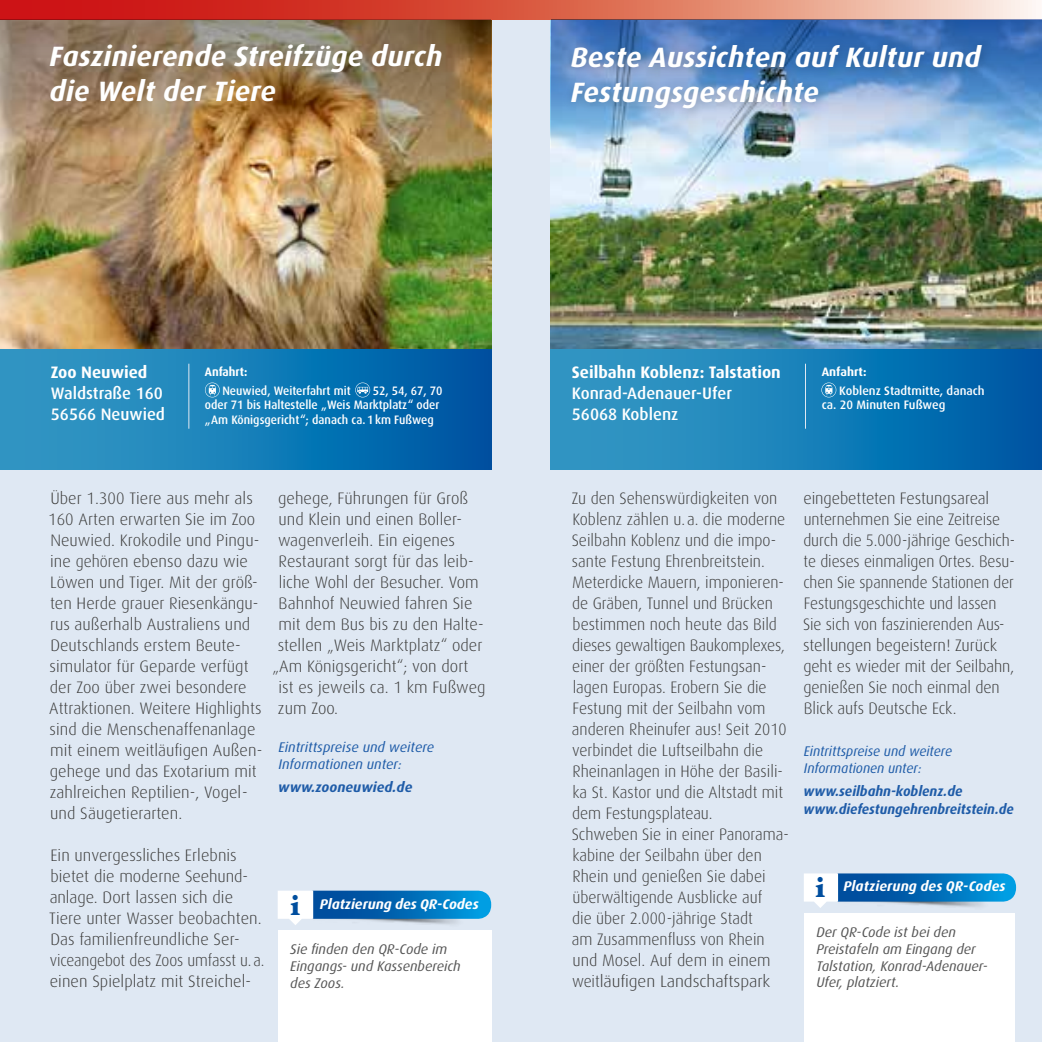
<style>
.page{position:relative;width:1042px;height:1042px;background:#dfe8f3}
.page>*{position:absolute;margin:0;border:0;box-sizing:border-box;transform-origin:0 0}
.t1{font:italic 700 28px/35px "Dax";letter-spacing:.01em;color:#fff}
.t2{font:300 16.62px/21px "Dax";color:#3b3b3a}
.t3{font:300 16.62px/21px "Dax";color:#3b3b3a;scale:.96 1}
.t4{font:500 16.62px/21px "Dax";color:#fff}
.t5{font:700 16.62px "Dax";color:#fff}
.t6{font:italic 14px/16.8px "Dax";color:#565656}
.t7{font:italic 700 14px/17.5px "Dax";color:#1f5ca8;scale:.96 1}
.t8{font:italic 700 14px "Dax";color:#fff}
.t9{font:italic 14px/16.8px "Dax";color:#1f5ca8;scale:.96 1}
.t10{font:italic 14px/16.8px "Dax";color:#1f5ca8}
.t11{font:italic 700 14px "Dax";color:#1f5ca8}
.t12{font:500 12.25px/14.7px "Dax";color:#fff;scale:.95 1}
.t13{font:500 12.25px/14.7px "Dax";color:#fff}
.t14{font:700 12.25px "Dax";color:#fff;scale:.95 1}
.t15{font:700 12.25px "Dax";color:#fff}
.s1{font-family:"Hoefler Text";font-weight:900;font-style:normal;font-size:28px;color:#004e9e}
</style>
<div class="page">
<img style="left:0;top:144px;width:491px;height:206px">
<img style="left:551px;top:160px;width:491px;height:190px">
<svg style="left:0;top:0;width:1042px;height:20px;background:#d96556"></svg>
<div style="left:551px;top:350px;width:491px;height:119px;background:linear-gradient(to right,#389fc8,#005ca7)"></div>
<div style="left:0;top:350px;width:491px;height:119px;background:linear-gradient(to right,#369fc8,#0058a5)"></div>
<svg style="left:551px;top:20px;width:491px;height:140px"></svg>
<img style="left:0;top:20px;width:491px;height:124px">
<div style="left:563px;top:38px;width:431px;height:82px;background:#000;opacity:.2"></div>
<div style="left:278px;top:931px;width:213px;height:111px;background:#fff"></div>
<svg style="left:278px;top:890px;width:214px;height:42px"></svg>
<div style="left:804px;top:914px;width:211px;height:128px;background:#fff"></div>
<svg style="left:804px;top:873px;width:213px;height:41px"></svg>
<hr style="left:188px;top:364px;width:1px;height:65px;background:#dfe8f3">
<hr style="left:805px;top:364px;width:1px;height:65px;background:#dfe8f3">
<svg style="left:205px;top:382px;width:15px;height:15px"></svg>
<svg style="left:821px;top:382px;width:15px;height:15px"></svg>
<svg style="left:355px;top:382px;width:15px;height:15px"></svg>
<h1 class="t1" style="left:50px;top:39px;width:394px">Faszinierende Streifzüge durch die Welt der Tiere</h1>
<h1 class="t1" style="left:571px;top:40px;width:411px">Beste Aussichten auf Kultur und<br>Festungsgeschichte</h1>
<p class="t5" style="left:51px;top:363px;width:98px">Zoo Neuwied</p>
<p class="t4" style="left:51px;top:383px;width:116px">Waldstraße 160<br>56566 Neuwied</p>
<p class="t14" style="left:205px;top:364px;width:46px">Anfahrt:</p>
<p class="t12" style="left:222px;top:383px;width:137px">Neuwied, Weiterfahrt mit</p>
<p class="t12" style="left:205px;top:383px;width:252px;text-indent:168px">52, 54, 67, 70 oder 71 bis Haltestelle „Weis Marktplatz“ oder „Am Königsgericht“; danach ca. 1km Fußweg</p>
<p class="t2" style="left:48px;top:488px;width:216px">Über 1.300 Tiere aus mehr als<br>160 Arten erwarten Sie im Zoo<br>Neuwied. Krokodile und Pingu&shy;ine gehören ebenso dazu wie<br>Löwen und Tiger. Mit der größ&shy;ten Herde grauer Riesenkängu&shy;rus außerhalb Australiens und<br>Deutschlands erstem Beute&shy;simulator für Geparde verfügt der Zoo über zwei besondere<br>Attraktionen. Weitere Highlights sind die Menschenaffenanlage mit einem weitläufigen Außen&shy;gehege und das Exotarium mit zahlreichen Reptilien-, Vogel&shy;und Säugetierarten.</p>
<p class="t2" style="left:49px;top:845px;width:217px">Ein unvergessliches Erlebnis bietet die moderne Seehund&shy;anlage. Dort lassen sich die<br>Tiere unter Wasser beobachten.<br>Das familienfreundliche Ser&shy;viceangebot des Zoos umfasst u.a. einen Spielplatz mit Streichel-</p>
<p class="t2" style="left:278px;top:488px;width:192px">gehege, Führungen für Groß</p>
<p class="t2" style="left:278px;top:509px;width:185px">und Klein und einen Boller-</p>
<p class="t2" style="left:278px;top:530px;width:178px">wagenverleih. Ein eigenes</p>
<p class="t2" style="left:278px;top:551px;width:197px">Restaurant sorgt für das leib-</p>
<p class="t2" style="left:279px;top:572px;width:201px">liche Wohl der Besucher. Vom</p>
<p class="t2" style="left:279px;top:593px;width:195px">Bahnhof Neuwied fahren Sie</p>
<p class="t2" style="left:278px;top:614px;width:207px">mit dem Bus bis zu den Halte-</p>
<p class="t2" style="left:278px;top:635px;width:206px">stellen „Weis Marktplatz“ oder</p>
<p class="t2" style="left:272px;top:656px;width:197px">„Am Königsgericht“; von dort</p>
<p class="t2" style="left:278px;top:677px;width:209px">ist es jeweils ca. 1 km Fußweg</p>
<p class="t2" style="left:278px;top:698px;width:62px">zum Zoo.</p>
<p class="t10" style="left:278px;top:739px;width:157px">Eintrittspreise und weitere<br>Informationen unter:</p>
<p class="t11" style="left:278px;top:779px;width:136px">www.zooneuwied.de</p>
<p class="t8" style="left:290px;top:896px;width:190px"><span class="s1">i</span> Platzierung des QR-Codes</p>
<p class="t6" style="left:290px;top:941px;width:172px">Sie finden den QR-Code im<br>Eingangs- und Kassenbereich des Zoos.</p>
<p class="t5" style="left:572px;top:363px;width:210px">Seilbahn Koblenz: Talstation</p>
<p class="t4" style="left:572px;top:383px;width:162px">Konrad-Adenauer-Ufer<br>56068 Koblenz</p>
<p class="t15" style="left:822px;top:364px;width:46px">Anfahrt:</p>
<p class="t13" style="left:822px;top:383px;width:164px;text-indent:17px">Koblenz Stadtmitte, danach ca. 20 Minuten Fußweg</p>
<p class="t3" style="left:572px;top:488px;width:228px">Zu den Sehenswürdigkeiten von<br>Koblenz zählen u. a. die moderne<br>Seilbahn Koblenz und die impo&shy;sante Festung Ehrenbreitstein.<br>Meterdicke Mauern, imponieren&shy;de Gräben, Tunnel und Brücken bestimmen noch heute das Bild dieses gewaltigen Baukomplexes, einer der größten Festungsan&shy;lagen Europas. Erobern Sie die<br>Festung mit der Seilbahn vom anderen Rheinufer aus! Seit 2010 verbindet die Luftseilbahn die<br>Rheinanlagen in Höhe der Basili&shy;ka St. Kastor und die Altstadt mit dem Festungsplateau.<br>Schweben Sie in einer Panorama&shy;kabine der Seilbahn über den<br>Rhein und genießen Sie dabei überwältigende Ausblicke auf<br>die über 2.000-jährige Stadt<br>am Zusammenfluss von Rhein und Mosel. Auf dem in einem weitläufigen Landschaftspark</p>
<p class="t2" style="left:803px;top:488px;width:214px">eingebetteten Festungsareal unternehmen Sie eine Zeitreise durch die 5.000-jährige Geschich&shy;te dieses einmaligen Ortes. Besu&shy;chen Sie spannende Stationen der<br>Festungsgeschichte und lassen<br>Sie sich von faszinierenden Aus&shy;stellungen begeistern! Zurück geht es wieder mit der Seilbahn, genießen Sie noch einmal den<br>Blick aufs Deutsche Eck.</p>
<p class="t9" style="left:804px;top:743px;width:156px">Eintrittspreise und weitere<br>Informationen unter:</p>
<p class="t7" style="left:803px;top:782px;width:220px">www.seilbahn-koblenz.de www.diefestungehrenbreitstein.de</p>
<p class="t8" style="left:815px;top:878px;width:192px"><span class="s1">i</span> Platzierung des QR-Codes</p>
<p class="t6" style="left:816px;top:924px;width:173px">Der QR-Code ist bei den<br>Preistafeln am Eingang der<br>Talstation, Konrad-Adenauer-<br>Ufer, platziert.</p>
</div>
